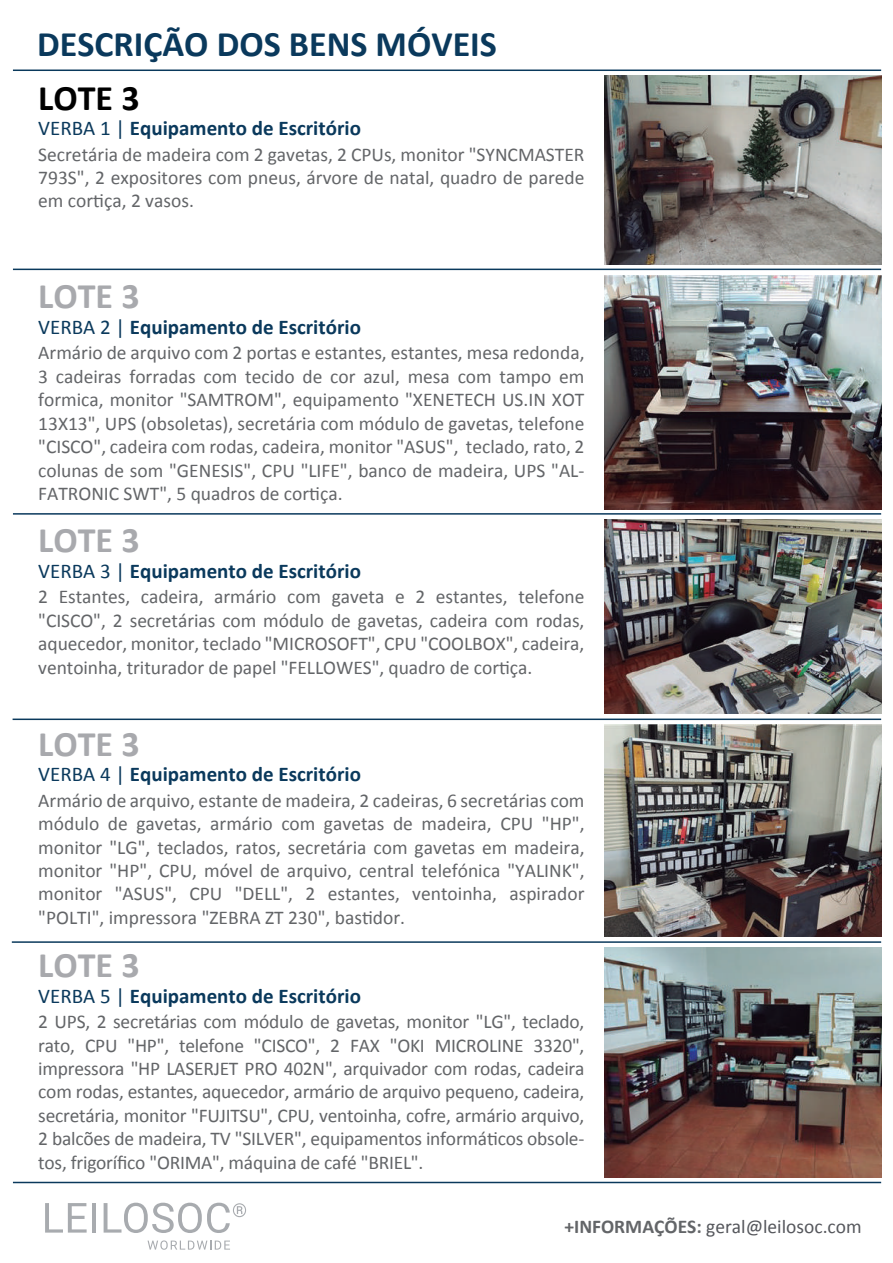
<style>
.page{position:relative;width:893px;height:1263px;background:#fff}
.page>*{position:absolute;margin:0;border:0;box-sizing:border-box;transform-origin:0 0}
.t1{font:700 36px "Calibri";color:#0a395c}
.t2{font:700 36px "Calibri";color:#a8a9ad}
.t3{font:700 36px "Calibri";color:#000}
.t4{font:700 21px "Calibri";color:#0a395c}
.t5{font:19.5px/23.4px "Calibri";color:#636568;text-align:justify}
.t6{font:19.5px "Calibri";color:#55575c}
.s1{font-weight:400}
.s2{font-weight:700;color:#636568}
</style>
<div class="page">
<img style="left:605px;top:947px;width:276px;height:230px">
<img style="left:605px;top:724px;width:276px;height:213px">
<img style="left:605px;top:519px;width:276px;height:195px">
<img style="left:605px;top:275px;width:276px;height:234px">
<img style="left:605px;top:75px;width:276px;height:190px">
<hr style="left:13px;top:70px;width:868px;height:1px;background:#0a395c">
<hr style="left:13px;top:269px;width:868px;height:1px;background:#0a395c">
<hr style="left:13px;top:513px;width:868px;height:2px;background:#0a395c">
<hr style="left:13px;top:718px;width:868px;height:2px;background:#0a395c">
<hr style="left:12px;top:941px;width:869px;height:2px;background:#0a395c">
<hr style="left:13px;top:1182px;width:868px;height:1px;background:#0a395c">
<svg style="left:45px;top:1203px;width:42px;height:29px"></svg>
<hr style="left:92px;top:1203px;width:4px;height:29px;background:#a8abaf">
<svg style="left:104px;top:1203px;width:142px;height:30px"></svg>
<svg style="left:148px;top:1240px;width:82px;height:10px"></svg>
<h1 class="t1" style="left:37px;top:18px;width:461px">DESCRIÇÃO DOS BENS MÓVEIS</h1>
<h1 class="t3" style="left:38px;top:72px;width:103px">LOTE 3</h1>
<p class="t4" style="left:38px;top:113px;width:324px"><span class="s1">VERBA 1 |</span> Equipamento de Escritório</p>
<p class="t5" style="left:38px;top:141px;width:548px">Secretária de madeira com 2 gavetas, 2 CPUs, monitor "SYNCMASTER 793S", 2 expositores com pneus, árvore de natal, quadro de parede em cortiça, 2 vasos.</p>
<h1 class="t2" style="left:38px;top:271px;width:103px">LOTE 3</h1>
<p class="t4" style="left:38px;top:312px;width:324px"><span class="s1">VERBA 2 |</span> Equipamento de Escritório</p>
<p class="t5" style="left:38px;top:340px;width:548px">Armário de arquivo com 2 portas e estantes, estantes, mesa redonda, 3 cadeiras forradas com tecido de cor azul, mesa com tampo em formica, monitor "SAMTROM", equipamento "XENETECH US.IN XOT 13X13", UPS (obsoletas), secretária com módulo de gavetas, telefone "CISCO", cadeira com rodas, cadeira, monitor "ASUS", teclado, rato, 2 colunas de som "GENESIS", CPU "LIFE", banco de madeira, UPS "AL-FATRONIC SWT", 5 quadros de cortiça.</p>
<h1 class="t2" style="left:38px;top:515px;width:103px">LOTE 3</h1>
<p class="t4" style="left:38px;top:556px;width:324px"><span class="s1">VERBA 3 |</span> Equipamento de Escritório</p>
<p class="t5" style="left:38px;top:584px;width:548px">2 Estantes, cadeira, armário com gaveta e 2 estantes, telefone "CISCO", 2 secretárias com módulo de gavetas, cadeira com rodas, aquecedor, monitor, teclado "MICROSOFT", CPU "COOLBOX", cadeira, ventoinha, triturador de papel "FELLOWES", quadro de cortiça.</p>
<h1 class="t2" style="left:38px;top:718px;width:103px">LOTE 3</h1>
<p class="t4" style="left:38px;top:759px;width:324px"><span class="s1">VERBA 4 |</span> Equipamento de Escritório</p>
<p class="t5" style="left:38px;top:788px;width:548px">Armário de arquivo, estante de madeira, 2 cadeiras, 6 secretárias com módulo de gavetas, armário com gavetas de madeira, CPU "HP", monitor "LG", teclados, ratos, secretária com gavetas em madeira, monitor "HP", CPU, móvel de arquivo, central telefónica "YALINK", monitor "ASUS", CPU "DELL", 2 estantes, ventoinha, aspirador "POLTI", impressora "ZEBRA ZT 230", bastidor.</p>
<h1 class="t2" style="left:38px;top:940px;width:103px">LOTE 3</h1>
<p class="t4" style="left:38px;top:981px;width:324px"><span class="s1">VERBA 5 |</span> Equipamento de Escritório</p>
<p class="t5" style="left:38px;top:1009px;width:548px">2 UPS, 2 secretárias com módulo de gavetas, monitor "LG", teclado, rato, CPU "HP", telefone "CISCO", 2 FAX "OKI MICROLINE 3320", impressora "HP LASERJET PRO 402N", arquivador com rodas, cadeira com rodas, estantes, aquecedor, armário de arquivo pequeno, cadeira, secretária, monitor "FUJITSU", CPU, ventoinha, cofre, armário arquivo, 2 balcões de madeira, TV "SILVER", equipamentos informáticos obsole&shy;tos, frigorífico "ORIMA", máquina de café "BRIEL".</p>
<p class="t6" style="left:564px;top:1215px;width:299px"><span class="s2">+INFORMAÇÕES:</span> geral@leilosoc.com</p>
</div>
